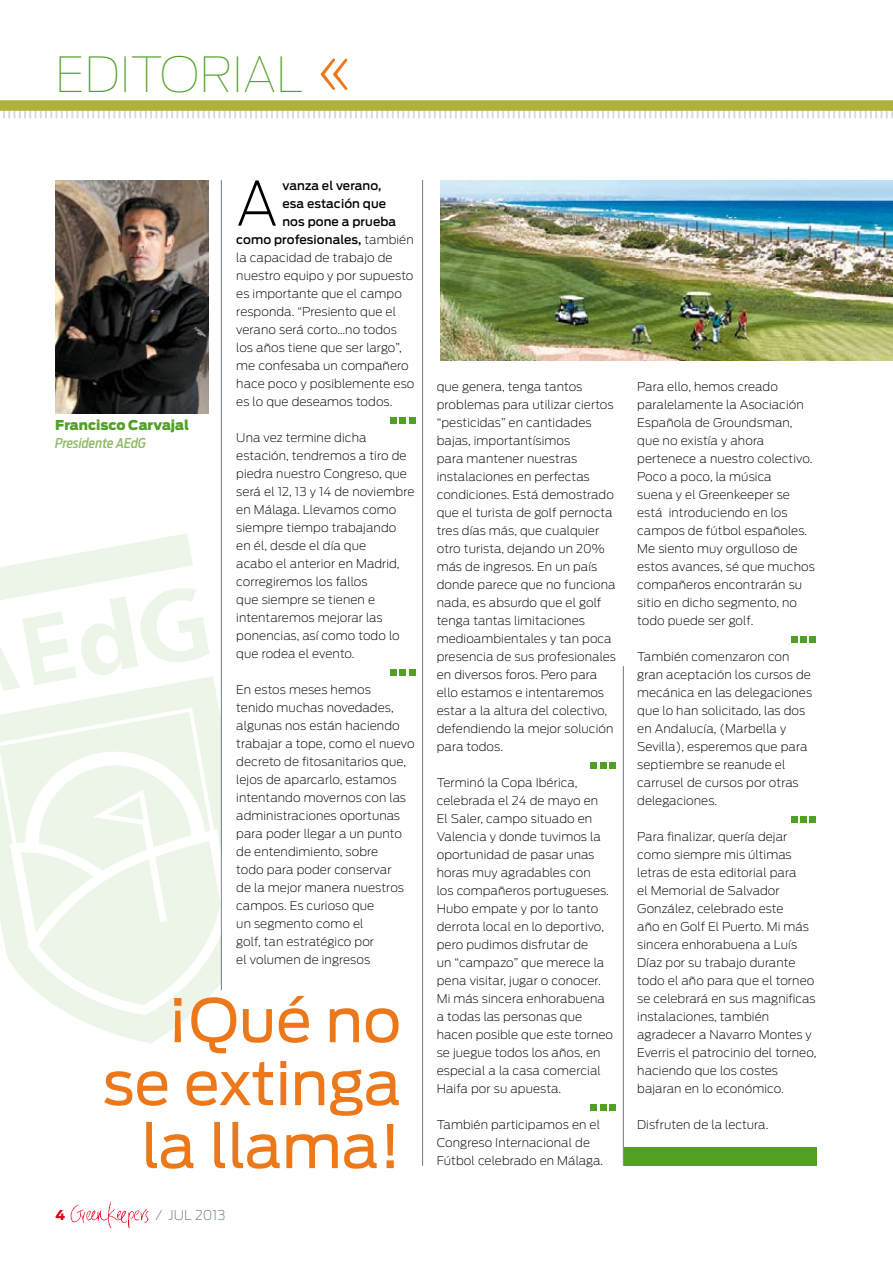
<style>
.page{position:relative;width:893px;height:1263px;background:#fff}
.page>*{position:absolute;margin:0;border:0;box-sizing:border-box;transform-origin:0 0}
.t1{font:200 60.6px "Antenna";color:#000}
.t2{font:59.55px/63px "Antenna";color:#ed781a;text-align:right}
.t3{font:100 48px "Antenna";color:#51a025}
.t4{font:900 13.5px "Antenna";color:#51a025}
.t5{font:italic 500 13.5px "Antenna Cond";color:#8fbb67}
.t6{font:200 13.5px "Antenna";color:#697c86}
.t7{font:900 13.5px "Antenna";color:#e2001a}
.t8{font:200 12px/18px "Antenna";letter-spacing:.005em;color:#000}
.t9{font:500 12px "Antenna";letter-spacing:.005em;color:#000}
.s1{font-weight:200}
</style>
<div class="page">
<img style="left:70px;top:1201px;width:79px;height:28px">
<div style="left:390px;top:417px;width:7px;height:7px;background:#51a025"></div>
<div style="left:399px;top:417px;width:7px;height:7px;background:#51a025"></div>
<div style="left:409px;top:417px;width:6px;height:7px;background:#51a025"></div>
<div style="left:390px;top:669px;width:7px;height:7px;background:#51a025"></div>
<div style="left:399px;top:669px;width:7px;height:7px;background:#51a025"></div>
<div style="left:409px;top:669px;width:6px;height:7px;background:#51a025"></div>
<div style="left:590px;top:762px;width:7px;height:7px;background:#51a025"></div>
<div style="left:600px;top:762px;width:7px;height:7px;background:#51a025"></div>
<div style="left:609px;top:762px;width:7px;height:7px;background:#51a025"></div>
<div style="left:590px;top:1104px;width:7px;height:7px;background:#51a025"></div>
<div style="left:600px;top:1104px;width:7px;height:7px;background:#51a025"></div>
<div style="left:609px;top:1104px;width:7px;height:7px;background:#51a025"></div>
<div style="left:791px;top:636px;width:7px;height:7px;background:#51a025"></div>
<div style="left:800px;top:636px;width:7px;height:7px;background:#51a025"></div>
<div style="left:809px;top:636px;width:7px;height:7px;background:#51a025"></div>
<div style="left:791px;top:816px;width:7px;height:7px;background:#51a025"></div>
<div style="left:800px;top:816px;width:7px;height:7px;background:#51a025"></div>
<div style="left:809px;top:816px;width:7px;height:7px;background:#51a025"></div>
<hr style="left:221px;top:180px;width:1px;height:810px;background:#697c86">
<hr style="left:422px;top:180px;width:1px;height:986px;background:#697c86">
<hr style="left:623px;top:666px;width:1px;height:500px;background:#697c86">
<svg style="left:3px;top:111px;width:890px;height:7px"></svg>
<div style="left:0;top:100px;width:893px;height:11px;background:#afb234"></div>
<svg style="left:321px;top:59px;width:26px;height:31px"></svg>
<img style="left:55px;top:180px;width:154px;height:234px">
<div style="left:624px;top:1148px;width:192px;height:18px;background:#51a025"></div>
<img style="left:440px;top:180px;width:453px;height:180px">
<svg style="left:56px;top:676px;width:166px;height:29px"></svg>
<svg style="left:0;top:705px;width:222px;height:245px"></svg>
<svg style="left:6px;top:736px;width:216px;height:308px"></svg>
<svg style="left:0;top:533px;width:209px;height:166px"></svg>
<h3 class="t3" style="left:55px;top:46px;width:134px">EDITORIA</h3>
<h3 class="t3" style="left:276px;top:46px;width:29px">L</h3>
<p class="t4" style="left:55px;top:417px;width:135px">Francisco Carvajal</p>
<p class="t5" style="left:55px;top:435px;width:92px">Presidente AEdG</p>
<h1 class="t1" style="left:236px;top:167px;width:43px">A</h1>
<p class="t9" style="left:282px;top:178px;width:100px">vanza el verano,</p>
<p class="t9" style="left:282px;top:196px;width:105px">esa estación que</p>
<p class="t9" style="left:282px;top:214px;width:115px">nos pone a prueba</p>
<p class="t9" style="left:236px;top:232px;width:179px">como profesionales, <span class="s1">también</span></p>
<p class="t8" style="left:236px;top:248px;width:158px">la capacidad de trabajo de</p>
<p class="t8" style="left:236px;top:266px;width:179px">nuestro equipo y por supuesto</p>
<p class="t8" style="left:236px;top:284px;width:167px">es importante que el campo</p>
<p class="t8" style="left:236px;top:302px;width:161px">responda. “Presiento que el</p>
<p class="t8" style="left:236px;top:320px;width:162px">verano será corto…no todos</p>
<p class="t8" style="left:236px;top:338px;width:167px">los años tiene que ser largo”,</p>
<p class="t8" style="left:236px;top:356px;width:174px">me confesaba un compañero</p>
<p class="t8" style="left:236px;top:374px;width:180px">hace poco y posiblemente eso</p>
<p class="t8" style="left:236px;top:392px;width:158px">es lo que deseamos todos.</p>
<p class="t8" style="left:236px;top:428px;width:180px">Una vez termine dicha estación, tendremos a tiro de piedra nuestro Congreso, que será el 12, 13 y 14 de noviembre en Málaga. Llevamos como siempre tiempo trabajando<br>en él, desde el día que<br>acabo el anterior en Madrid, corregiremos los fallos<br>que siempre se tienen e intentaremos mejorar las ponencias, así como todo lo que rodea el evento.</p>
<p class="t8" style="left:236px;top:680px;width:180px">En estos meses hemos<br>tenido muchas novedades, algunas nos están haciendo trabajar a tope, como el nuevo decreto de fitosanitarios que, lejos de aparcarlo, estamos intentando movernos con las administraciones oportunas para poder llegar a un punto de entendimiento, sobre<br>todo para poder conservar<br>de la mejor manera nuestros campos. Es curioso que<br>un segmento como el<br>golf, tan estratégico por<br>el volumen de ingresos</p>
<p class="t7" style="left:55px;top:1207px;width:11px">4</p>
<h2 class="t2" style="left:103px;top:989px;width:300px">¡Qué no se extinga la llama!</h2>
<p class="t6" style="left:156px;top:1207px;width:71px">/ JUL 2013</p>
<p class="t8" style="left:437px;top:378px;width:181px">que genera, tenga tantos problemas para utilizar ciertos “pesticidas” en cantidades bajas, importantísimos<br>para mantener nuestras instalaciones en perfectas condiciones. Está demostrado que el turista de golf pernocta tres días más, que cualquier otro turista, dejando un 20% más de ingresos. En un país donde parece que no funciona nada, es absurdo que el golf tenga tantas limitaciones medioambientales y tan poca presencia de sus profesionales en diversos foros. Pero para ello estamos e intentaremos estar a la altura del colectivo, defendiendo la mejor solución para todos.</p>
<p class="t8" style="left:437px;top:774px;width:178px">Terminó la Copa Ibérica, celebrada el 24 de mayo en<br>El Saler, campo situado en<br>Valencia y donde tuvimos la oportunidad de pasar unas horas muy agradables con<br>los compañeros portugueses.<br>Hubo empate y por lo tanto derrota local en lo deportivo, pero pudimos disfrutar de<br>un “campazo” que merece la pena visitar, jugar o conocer.<br>Mi más sincera enhorabuena a todas las personas que hacen posible que este torneo se juegue todos los años, en especial a la casa comercial<br>Haifa por su apuesta.</p>
<p class="t8" style="left:437px;top:1116px;width:168px">También participamos en el<br>Congreso Internacional de<br>Fútbol celebrado en Málaga.</p>
<p class="t8" style="left:637px;top:378px;width:179px">Para ello, hemos creado paralelamente la Asociación<br>Española de Groundsman, que no existía y ahora pertenece a nuestro colectivo.<br>Poco a poco, la música<br>suena y el Greenkeeper se está introduciendo en los campos de fútbol españoles.<br>Me siento muy orgulloso de estos avances, sé que muchos compañeros encontrarán su sitio en dicho segmento, no todo puede ser golf.</p>
<p class="t8" style="left:637px;top:648px;width:176px">También comenzaron con gran aceptación los cursos de mecánica en las delegaciones que lo han solicitado, las dos en Andalucía, (Marbella y<br>Sevilla), esperemos que para septiembre se reanude el carrusel de cursos por otras delegaciones.</p>
<p class="t8" style="left:637px;top:828px;width:181px">Para finalizar, quería dejar como siempre mis últimas letras de esta editorial para<br>el Memorial de Salvador<br>González, celebrado este<br>año en Golf El Puerto. Mi más sincera enhorabuena a Luís<br>Díaz por su trabajo durante todo el año para que el torneo se celebrará en sus magnificas instalaciones, también agradecer a Navarro Montes y<br>Everris el patrocinio del torneo, haciendo que los costes bajaran en lo económico.</p>
<p class="t8" style="left:637px;top:1116px;width:133px">Disfruten de la lectura.</p>
</div>
